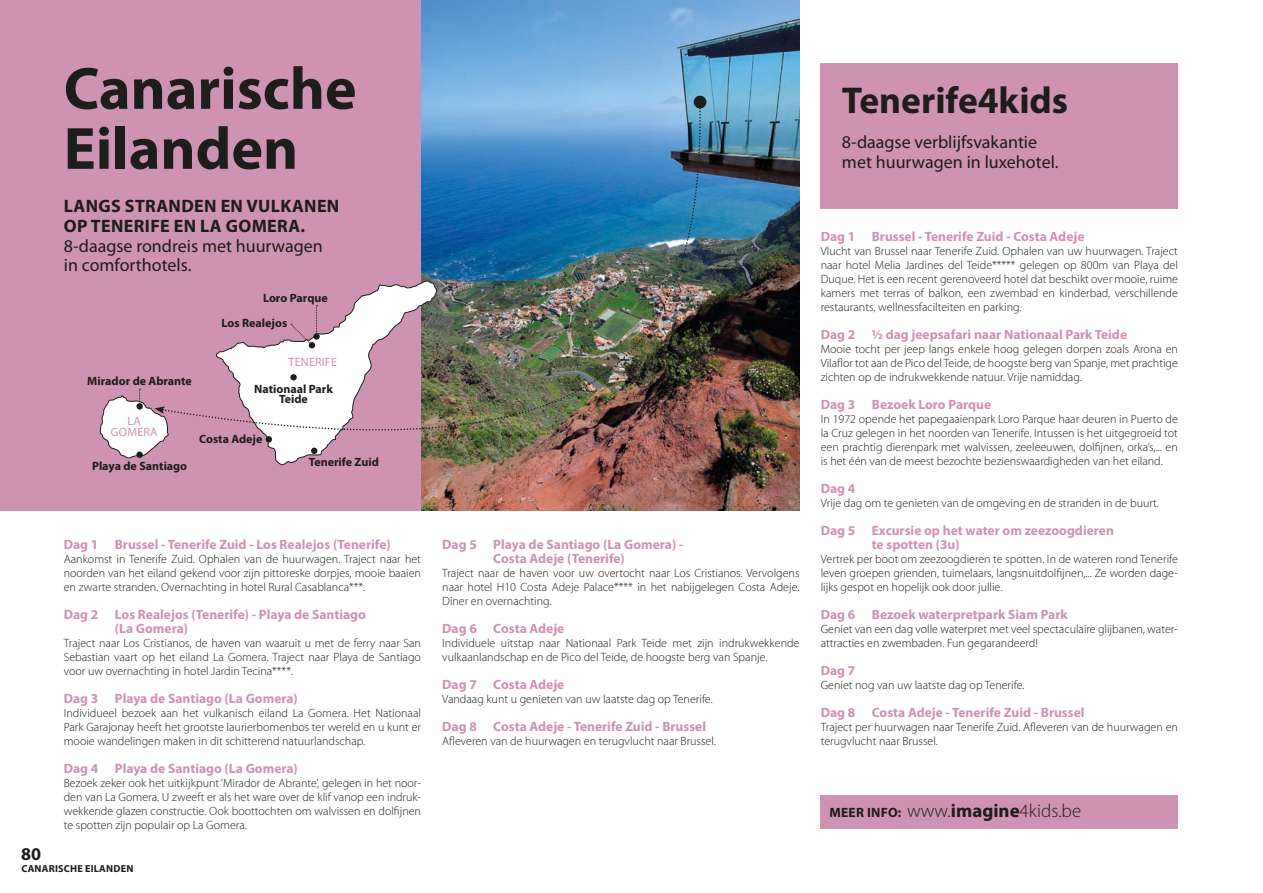
<style>
.page{position:relative;width:1263px;height:893px;background:#fff}
.page>*{position:absolute;margin:0;border:0;box-sizing:border-box;transform-origin:0 0}
.t1{font:700 60px/60px "Myriad Pro";color:#1d1d1b}
.t2{font:700 37.5px "Myriad Pro";color:#1d1d1b}
.t3{font:300 18.9px "Myriad Pro";color:#1d1d1b}
.t4{font:18px/19.8px "Myriad Pro";color:#1d1d1b}
.t5{font:700 18px/19.8px "Myriad Pro";letter-spacing:.02em;color:#1d1d1b}
.t6{font:700 13.5px/14px "Myriad Pro";color:#ce92b3}
.t7{font:300 12px/14px "Myriad Pro";color:#1d1d1b;text-align:justify}
.t8{font:700 12px/10.5px "Myriad Pro";color:#1d1d1b;text-align:center}
.t9{font:12px/10.5px "Myriad Pro";letter-spacing:.02em;color:#ce92b3;text-align:center}
.t10{font:700 10.2px "Myriad Pro";letter-spacing:.02em;color:#1d1d1b}
.s1{font-weight:700;font-size:13.5px}
.s2{font-weight:700}
</style>
<div class="page">
<div style="left:0;top:0;width:421px;height:510px;background:#ce92b3"></div>
<div style="left:821px;top:795px;width:357px;height:34px;background:#ce92b3"></div>
<div style="left:821px;top:64px;width:357px;height:145px;background:#ce92b3"></div>
<img style="left:421px;top:0;width:378px;height:510px">
<div style="left:694px;top:96px;width:12px;height:12px;background:#1d1d1b;border-radius:50%"></div>
<img style="left:169px;top:104px;width:532px;height:380px">
<svg style="left:100px;top:389px;width:69px;height:69px"></svg>
<h1 class="t1" style="left:64px;top:57px;width:294px">Canarische<br>Eilanden</h1>
<h3 class="t5" style="left:64px;top:195px;width:277px">LANGS STRANDEN EN VULKANEN<br>OP TENERIFE EN LA GOMERA.</h3>
<h3 class="t4" style="left:64px;top:235px;width:261px">8-daagse rondreis met huurwagen in comforthotels.</h3>
<p class="t8" style="left:263px;top:292px;width:66px">Loro Parque</p>
<p class="t8" style="left:222px;top:317px;width:67px">Los Realejos</p>
<p class="t8" style="left:87px;top:375px;width:106px">Mirador de Abrante</p>
<p class="t9" style="left:111px;top:416px;width:48px">LA<br>GOMERA</p>
<p class="t8" style="left:92px;top:461px;width:97px">Playa de Santiago</p>
<p class="t9" style="left:289px;top:357px;width:50px">TENERIFE</p>
<p class="t8" style="left:254px;top:383px;width:80px">Nationaal Park<br>Teide</p>
<p class="t8" style="left:199px;top:433px;width:65px">Costa Adeje</p>
<p class="t8" style="left:309px;top:457px;width:72px">Tenerife Zuid</p>
<p class="t6" style="left:64px;top:537px;width:328px">Dag 1 Brussel - Tenerife Zuid - Los Realejos (Tenerife)</p>
<p class="t7" style="left:64px;top:552px;width:359px">Aankomst in Tenerife Zuid. Ophalen van de huurwagen. Traject naar het noorden van het eiland gekend voor zijn pittoreske dorpjes, mooie baaien en zwarte stranden. Overnachting in hotel Rural Casablanca***.</p>
<p class="t6" style="left:115px;top:607px;width:253px;text-indent:-51px">Dag 2 Los Realejos (Tenerife) - Playa de Santiago (La Gomera)</p>
<p class="t7" style="left:64px;top:636px;width:359px">Traject naar Los Cristianos, de haven van waaruit u met de ferry naar San Sebastian vaart op het eiland La Gomera. Traject naar Playa de Santiago voor uw overnachting in hotel Jardin Tecina****.</p>
<p class="t6" style="left:64px;top:691px;width:236px">Dag 3 Playa de Santiago (La Gomera)</p>
<p class="t7" style="left:64px;top:706px;width:359px">Individueel bezoek aan het vulkanisch eiland La Gomera. Het Nationaal Park Garajonay heeft het grootste laurierbomenbos ter wereld en u kunt er mooie wandelingen maken in dit schitterend natuurlandschap.</p>
<p class="t6" style="left:64px;top:761px;width:236px">Dag 4 Playa de Santiago (La Gomera)</p>
<p class="t7" style="left:64px;top:776px;width:359px">Bezoek zeker ook het uitkijkpunt ‘Mirador de Abrante’, gelegen in het noor&shy;den van La Gomera. U zweeft er als het ware over de klif vanop een indruk&shy;wekkende glazen constructie. Ook boottochten om walvissen en dolfijnen te spotten zijn populair op La Gomera.</p>
<h3 class="t5" style="left:21px;top:843px;width:21px">80</h3>
<p class="t10" style="left:21px;top:862px;width:114px">CANARISCHE EILANDEN</p>
<p class="t6" style="left:442px;top:537px;width:243px;text-align:center">Dag 5 Playa de Santiago (La Gomera) -<br>Costa Adeje (Tenerife)</p>
<p class="t7" style="left:442px;top:566px;width:359px">Traject naar de haven voor uw overtocht naar Los Cristianos. Vervolgens naar hotel H10 Costa Adeje Palace**** in het nabijgelegen Costa Adeje.<br>Diner en overnachting.</p>
<p class="t6" style="left:442px;top:621px;width:124px">Dag 6 Costa Adeje</p>
<p class="t7" style="left:442px;top:636px;width:359px">Individuele uitstap naar Nationaal Park Teide met zijn indrukwekkende vulkaanlandschap en de Pico del Teide, de hoogste berg van Spanje.</p>
<p class="t6" style="left:442px;top:677px;width:124px">Dag 7 Costa Adeje</p>
<p class="t7" style="left:442px;top:692px;width:272px">Vandaag kunt u genieten van uw laatste dag op Tenerife.</p>
<p class="t6" style="left:442px;top:719px;width:265px">Dag 8 Costa Adeje - Tenerife Zuid - Brussel</p>
<p class="t7" style="left:442px;top:734px;width:275px">Afleveren van de huurwagen en terugvlucht naar Brussel.</p>
<h2 class="t2" style="left:842px;top:76px;width:228px">Tenerife4kids</h2>
<h3 class="t4" style="left:842px;top:132px;width:218px">8-daagse verblijfsvakantie met huurwagen in luxehotel.</h3>
<p class="t6" style="left:821px;top:229px;width:265px">Dag 1 Brussel - Tenerife Zuid - Costa Adeje</p>
<p class="t7" style="left:821px;top:244px;width:359px">Vlucht van Brussel naar Tenerife Zuid. Ophalen van uw huurwagen. Traject naar hotel Melia Jardines del Teide***** gelegen op 800m van Playa del Duque. Het is een recent gerenoveerd hotel dat beschikt over mooie, ruime kamers met terras of balkon, een zwembad en kinderbad, verschillende restaurants, wellnessfacilteiten en parking.</p>
<p class="t6" style="left:821px;top:327px;width:308px">Dag 2 ½ dag jeepsafari naar Nationaal Park Teide</p>
<p class="t7" style="left:821px;top:342px;width:359px">Mooie tocht per jeep langs enkele hoog gelegen dorpen zoals Arona en Vilaflor tot aan de Pico del Teide, de hoogste berg van Spanje, met prachtige zichten op de indrukwekkende natuur. Vrije namiddag.</p>
<p class="t6" style="left:821px;top:397px;width:172px">Dag 3 Bezoek Loro Parque</p>
<p class="t7" style="left:821px;top:412px;width:359px">In 1972 opende het papegaaienpark Loro Parque haar deuren in Puerto de la Cruz gelegen in het noorden van Tenerife. Intussen is het uitgegroeid tot een prachtig dierenpark met walvissen, zeeleeuwen, dolfijnen, orka’s,... en is het één van de meest bezochte bezienswaardigheden van het eiland.</p>
<p class="t6" style="left:821px;top:481px;width:36px">Dag 4</p>
<p class="t7" style="left:821px;top:496px;width:340px">Vrije dag om te genieten van de omgeving en de stranden in de buurt.</p>
<p class="t6" style="left:872px;top:523px;width:244px;text-indent:-51px">Dag 5 Excursie op het water om zeezoogdieren te spotten (3u)</p>
<p class="t7" style="left:821px;top:552px;width:359px">Vertrek per boot om zeezoogdieren te spotten. In de wateren rond Tenerife leven groepen grienden, tuimelaars, langsnuitdolfijnen,... Ze worden dage&shy;lijks gespot en hopelijk ook door jullie.</p>
<p class="t6" style="left:821px;top:607px;width:249px">Dag 6 Bezoek waterpretpark Siam Park</p>
<p class="t7" style="left:821px;top:622px;width:359px">Geniet van een dag volle waterpret met veel spectaculaire glijbanen, water&shy;attracties en zwembaden. Fun gegarandeerd!</p>
<p class="t6" style="left:821px;top:663px;width:36px">Dag 7</p>
<p class="t7" style="left:821px;top:678px;width:205px">Geniet nog van uw laatste dag op Tenerife.</p>
<p class="t6" style="left:821px;top:705px;width:265px">Dag 8 Costa Adeje - Tenerife Zuid - Brussel</p>
<p class="t7" style="left:821px;top:720px;width:359px">Traject per huurwagen naar Tenerife Zuid. Afleveren van de huurwagen en terugvlucht naar Brussel.</p>
<h3 class="t3" style="left:829px;top:800px;width:253px"><span class="s1">MEER INFO:</span> www.<span class="s2">imagine</span>4kids.be</h3>
</div>
